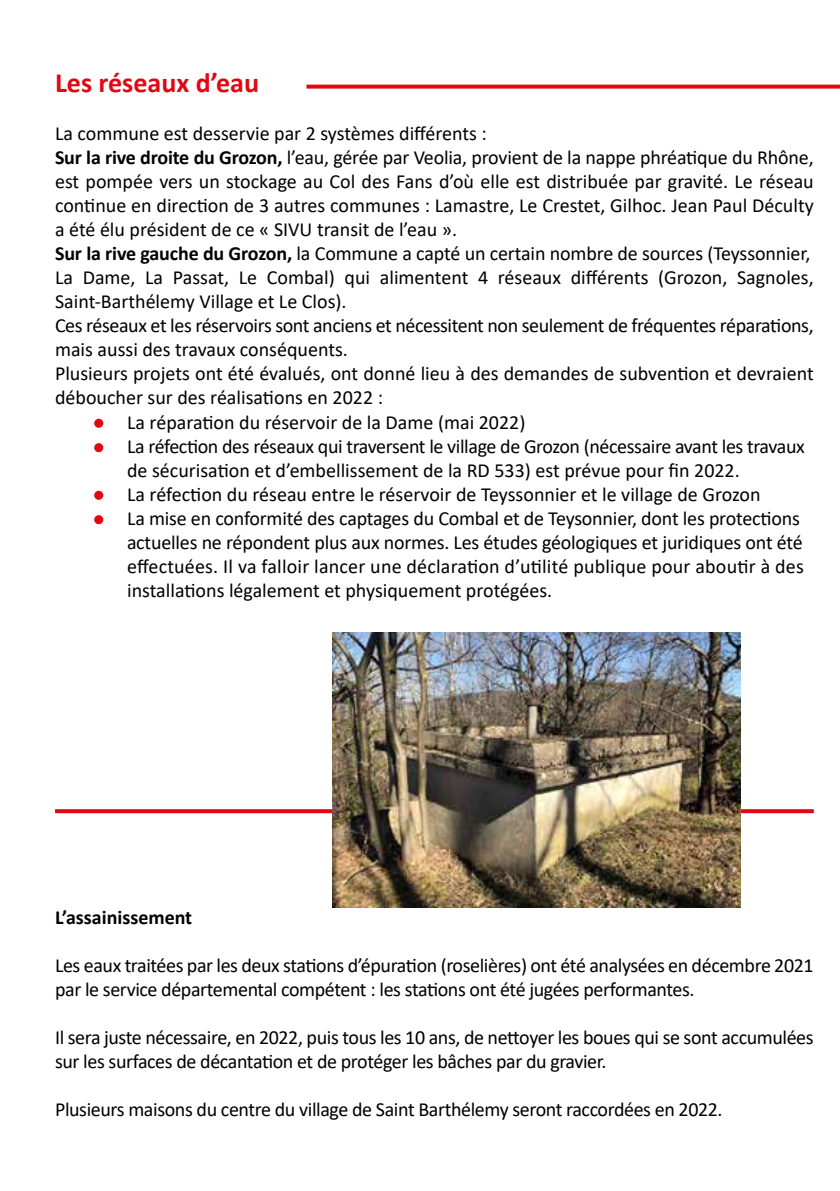
<style>
.page{position:relative;width:840px;height:1191px;background:#fff}
.page>*{position:absolute;margin:0;border:0;box-sizing:border-box;transform-origin:0 0}
.t1{font:700 28px "Calibri";color:#e30613}
.t2{font:20px/24px "Calibri";letter-spacing:-.01em;color:#000}
.t3{font:20px "Calibri";letter-spacing:.01em;color:#000}
.t4{font:700 20px "Calibri";color:#000}
.s1{font-weight:700}
</style>
<div class="page">
<div style="left:94px;top:419px;width:9px;height:9px;background:#e30613;border-radius:50%"></div>
<div style="left:94px;top:443px;width:9px;height:9px;background:#e30613;border-radius:50%"></div>
<div style="left:94px;top:491px;width:9px;height:9px;background:#e30613;border-radius:50%"></div>
<div style="left:94px;top:515px;width:9px;height:9px;background:#e30613;border-radius:50%"></div>
<svg style="left:306px;top:85px;width:533px;height:4px;background:#e51e2a"></svg>
<svg style="left:55px;top:809px;width:758px;height:4px"></svg>
<img style="left:332px;top:633px;width:408px;height:275px">
<h1 class="t1" style="left:55px;top:63px;width:205px">Les réseaux d’eau</h1>
<p class="t2" style="left:55px;top:121px;width:433px">La commune est desservie par 2 systèmes différents :</p>
<p class="t2" style="left:55px;top:145px;width:759px"><span class="s1">Sur la rive droite du Grozon,</span> l’eau, gérée par Veolia, provient de la nappe phréatique du Rhône,</p>
<p class="t2" style="left:55px;top:169px;width:759px">est pompée vers un stockage au Col des Fans d’où elle est distribuée par gravité. Le réseau</p>
<p class="t2" style="left:55px;top:193px;width:759px">continue en direction de 3 autres communes : Lamastre, Le Crestet, Gilhoc. Jean Paul Déculty</p>
<p class="t2" style="left:55px;top:217px;width:403px">a été élu président de ce « SIVU transit de l’eau ».</p>
<p class="t2" style="left:55px;top:241px;width:756px"><span class="s1">Sur la rive gauche du Grozon,</span> la Commune a capté un certain nombre de sources (Teyssonnier,</p>
<p class="t2" style="left:55px;top:265px;width:759px">La Dame, La Passat, Le Combal) qui alimentent 4 réseaux différents (Grozon, Sagnoles,</p>
<p class="t2" style="left:55px;top:289px;width:293px">Saint-Barthélemy Village et Le Clos).</p>
<p class="t2" style="left:55px;top:313px;width:759px">Ces réseaux et les réservoirs sont anciens et nécessitent non seulement de fréquentes réparations,</p>
<p class="t2" style="left:55px;top:337px;width:294px">mais aussi des travaux conséquents.</p>
<p class="t2" style="left:55px;top:361px;width:759px">Plusieurs projets ont été évalués, ont donné lieu à des demandes de subvention et devraient</p>
<p class="t2" style="left:55px;top:385px;width:329px">déboucher sur des réalisations en 2022 :</p>
<p class="t2" style="left:127px;top:409px;width:399px">La réparation du réservoir de la Dame (mai 2022)</p>
<p class="t2" style="left:127px;top:433px;width:678px">La réfection des réseaux qui traversent le village de Grozon (nécessaire avant les travaux</p>
<p class="t2" style="left:127px;top:457px;width:614px">de sécurisation et d’embellissement de la RD 533) est prévue pour fin 2022.</p>
<p class="t2" style="left:127px;top:481px;width:634px">La réfection du réseau entre le réservoir de Teyssonnier et le village de Grozon</p>
<p class="t2" style="left:127px;top:505px;width:674px">La mise en conformité des captages du Combal et de Teysonnier, dont les protections</p>
<p class="t2" style="left:127px;top:529px;width:676px">actuelles ne répondent plus aux normes. Les études géologiques et juridiques ont été</p>
<p class="t3" style="left:127px;top:552px;width:678px">effectuées. Il va falloir lancer une déclaration d’utilité publique pour aboutir à des</p>
<p class="t2" style="left:127px;top:577px;width:426px">installations légalement et physiquement protégées.</p>
<p class="t4" style="left:55px;top:903px;width:139px">L’assainissement</p>
<p class="t2" style="left:55px;top:953px;width:759px">Les eaux traitées par les deux stations d’épuration (roselières) ont été analysées en décembre 2021 par le service départemental compétent : les stations ont été jugées performantes.</p>
<p class="t2" style="left:55px;top:1025px;width:759px">Il sera juste nécessaire, en 2022, puis tous les 10 ans, de nettoyer les boues qui se sont accumulées sur les surfaces de décantation et de protéger les bâches par du gravier.</p>
<p class="t2" style="left:55px;top:1097px;width:668px">Plusieurs maisons du centre du village de Saint Barthélemy seront raccordées en 2022.</p>
</div>
